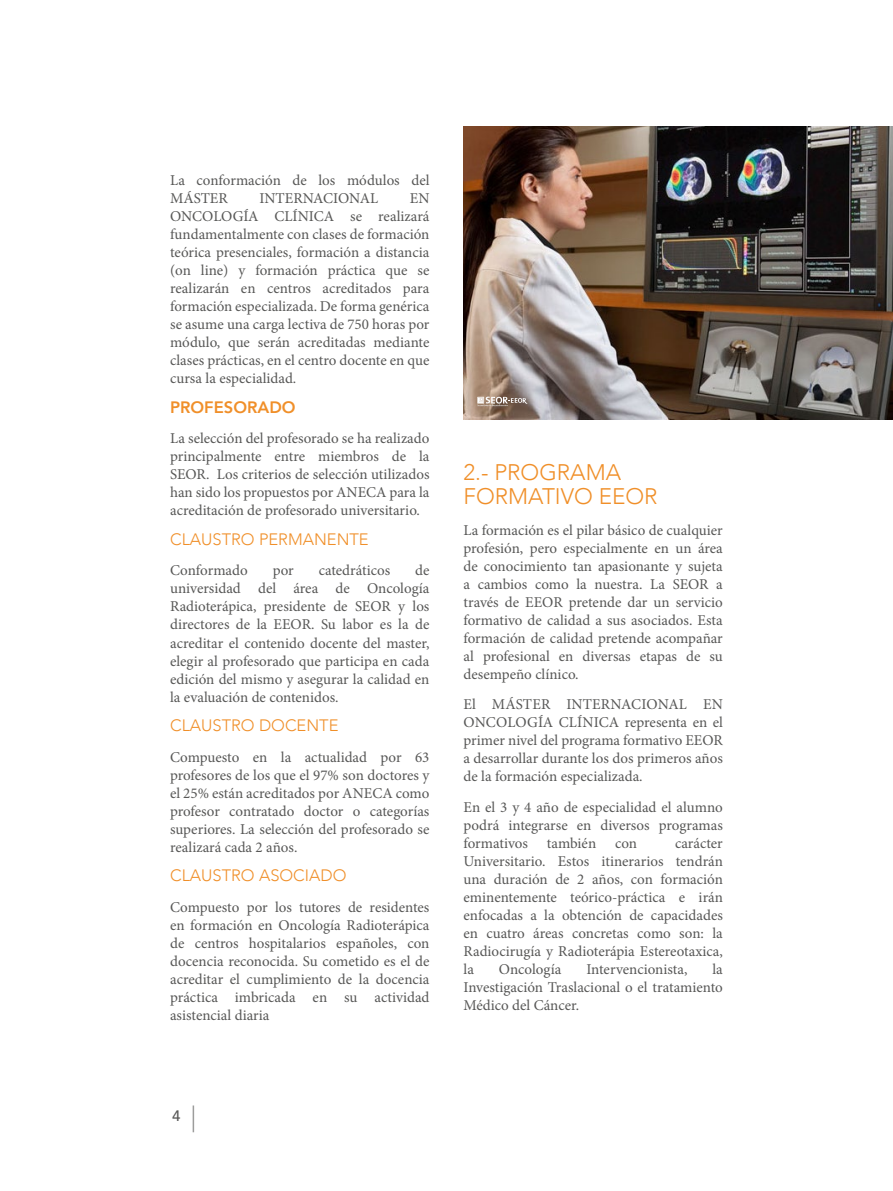
<style>
.page{position:relative;width:893px;height:1191px;background:#fff}
.page>*{position:absolute;margin:0;border:0;box-sizing:border-box;transform-origin:0 0}
.t1{font:300 22.5px/24px "Avenir";color:#f08f29}
.t2{font:300 16.5px "Avenir";color:#f08f29}
.t3{font:800 16.5px "Avenir";color:#f08f29}
.t4{font:15px/18px "Minion Pro";color:#575756;text-align:justify}
.t5{font:500 15px "Avenir";color:#575756}
</style>
<div class="page">
<svg style="left:193px;top:1105px;width:1px;height:27px"></svg>
<img style="left:463px;top:126px;width:430px;height:293px">
<svg style="left:477px;top:396px;width:51px;height:10px"></svg>
<p class="t4" style="left:170px;top:172px;width:261px">La conformación de los módulos del<br>MÁSTER</p>
<p class="t4" style="left:259px;top:190px;width:120px">INTERNACIONAL</p>
<p class="t4" style="left:170px;top:190px;width:261px;text-indent:240px">EN ONCOLOGÍA CLÍNICA se realizará fundamentalmente con clases de formación teórica presenciales, formación a distancia (on line) y formación práctica que se realizarán en centros acreditados para formación especializada. De forma genérica se asume una carga lectiva de 750 horas por módulo, que serán acreditadas mediante clases prácticas, en el centro docente en que cursa la especialidad.</p>
<p class="t3" style="left:170px;top:394px;width:127px">PROFESORADO</p>
<p class="t4" style="left:170px;top:430px;width:261px">La selección del profesorado se ha realizado principalmente entre miembros de la SEOR. Los criterios de selección utilizados han sido los propuestos por ANECA para la acreditación de profesorado universitario.</p>
<p class="t2" style="left:170px;top:529px;width:200px">CLAUSTRO PERMANENTE</p>
<p class="t4" style="left:170px;top:562px;width:79px">Conformado</p>
<p class="t4" style="left:273px;top:562px;width:23px">por</p>
<p class="t4" style="left:319px;top:562px;width:73px">catedráticos</p>
<p class="t4" style="left:170px;top:562px;width:261px;text-indent:245px">de universidad del área de Oncología Radioterápica, presidente de SEOR y los directores de la EEOR. Su labor es la de acreditar el contenido docente del master, elegir al profesorado que participa en cada edición del mismo y asegurar la calidad en la evaluación de contenidos.</p>
<p class="t2" style="left:170px;top:715px;width:170px">CLAUSTRO DOCENTE</p>
<p class="t4" style="left:170px;top:748px;width:261px">Compuesto en la actualidad por 63 profesores de los que el 97% son doctores y el 25% están acreditados por ANECA como profesor contratado doctor o categorías superiores. La selección del profesorado se realizará cada 2 años.</p>
<p class="t2" style="left:170px;top:865px;width:178px">CLAUSTRO ASOCIADO</p>
<p class="t4" style="left:170px;top:898px;width:261px">Compuesto por los tutores de residentes en formación en Oncología Radioterápica de centros hospitalarios españoles, con docencia reconocida. Su cometido es el de acreditar el cumplimiento de la docencia práctica imbricada en su actividad asistencial diaria</p>
<h1 class="t1" style="left:463px;top:460px;width:196px">2.- PROGRAMA<br>FORMATIVO EEOR</h1>
<p class="t4" style="left:463px;top:521px;width:261px">La formación es el pilar básico de cualquier profesión, pero especialmente en un área de conocimiento tan apasionante y sujeta a cambios como la nuestra. La SEOR a través de EEOR pretende dar un servicio formativo de calidad a sus asociados. Esta formación de calidad pretende acompañar al profesional en diversas etapas de su desempeño clínico.</p>
<p class="t4" style="left:463px;top:695px;width:261px">El MÁSTER INTERNACIONAL EN ONCOLOGÍA CLÍNICA representa en el primer nivel del programa formativo EEOR a desarrollar durante los dos primeros años de la formación especializada.</p>
<p class="t4" style="left:463px;top:798px;width:261px">En el 3 y 4 año de especialidad el alumno podrá integrarse en diversos programas formativos</p>
<p class="t4" style="left:547px;top:834px;width:51px">también</p>
<p class="t4" style="left:615px;top:834px;width:24px">con</p>
<p class="t4" style="left:463px;top:834px;width:261px;text-indent:211px">carácter Universitario. Estos itinerarios tendrán una duración de 2 años, con formación eminentemente teórico-práctica e irán enfocadas a la obtención de capacidades en cuatro áreas concretas como son: la Radiocirugía y Radioterápia Estereotaxica, la</p>
<p class="t4" style="left:463px;top:960px;width:261px;text-indent:249px">la Investigación Traslacional o el tratamiento Médico del Cáncer.</p>
<p class="t4" style="left:499px;top:960px;width:64px">Oncología</p>
<p class="t4" style="left:586px;top:960px;width:103px">Intervencionista,</p>
<p class="t5" style="left:172px;top:1107px;width:10px">4</p>
</div>
